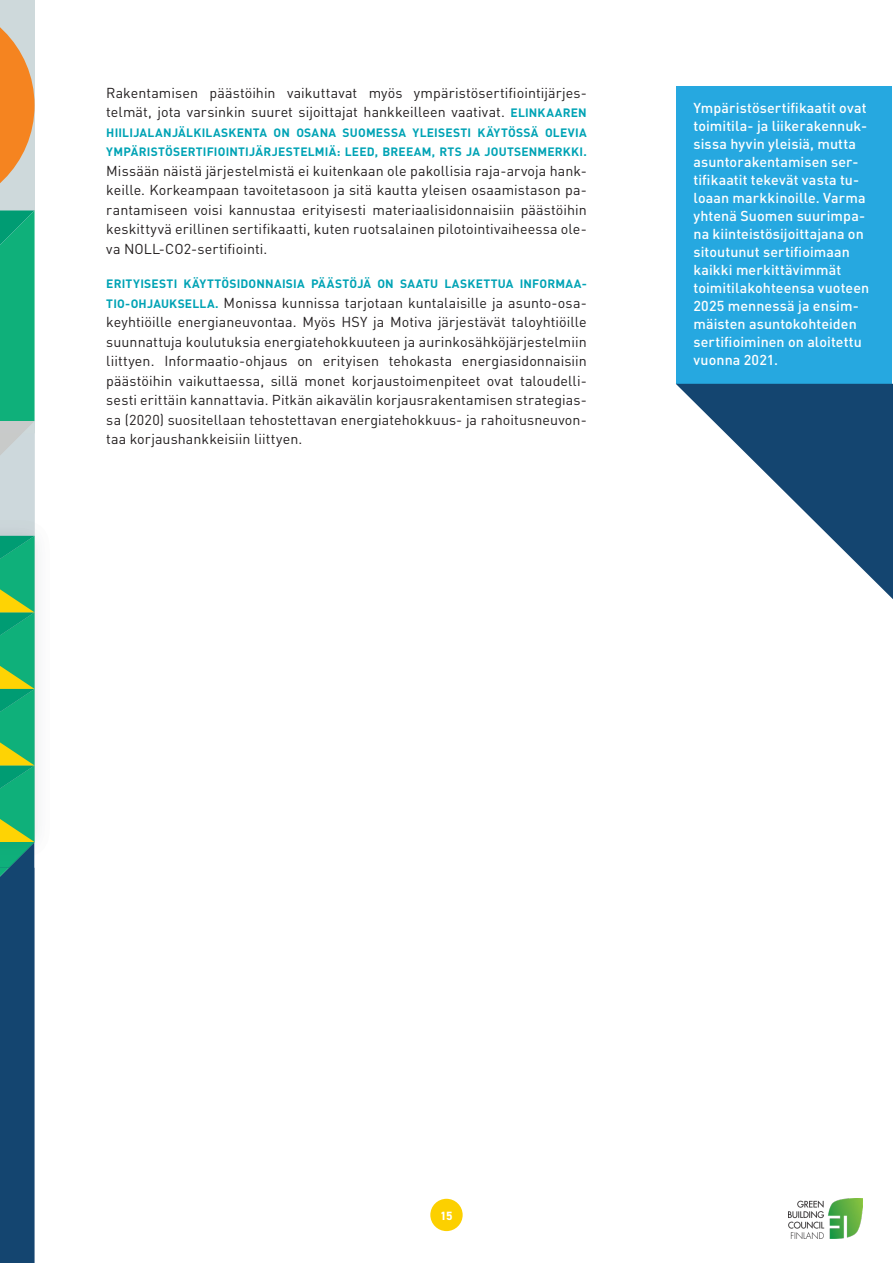
<style>
.page{position:relative;width:893px;height:1263px;background:#fff}
.page>*{position:absolute;margin:0;border:0;box-sizing:border-box;transform-origin:0 0}
.LEIPIS{font:14.25px/19.5px "DIN";letter-spacing:.005em;color:#231f20;text-align:justify}
.NOSTO_VALK{font:500 14.25px/18px "DIN";letter-spacing:.005em;color:#fff}
.LEIPIS-2{font:700 12px/19.5px "DIN";letter-spacing:.02em;color:#00a3b5}
.t1{font:700 12px "DIN2014";color:#fff}
.s1{font-weight:700;font-size:12px;color:#00a3b5}
</style>
<div class="page">
<div style="left:430px;top:1199px;width:33px;height:32px;background:#fcd000;border-radius:50%"></div>
<svg style="left:0;top:0;width:35px;height:1263px;background:#4f927c"></svg>
<img style="left:788px;top:1198px;width:74px;height:40px">
<div style="left:676px;top:86px;width:216px;height:298px;background:#26a8e0"></div>
<svg style="left:676px;top:384px;width:217px;height:215px"></svg>
<p class="LEIPIS" style="left:106px;top:83px;width:482px">Rakentamisen päästöihin vaikuttavat myös ympäristösertifiointijärjes&shy;telmät, jota varsinkin suuret sijoittajat hankkeilleen vaativat. <span class="s1">ELINKAAREN</span></p>
<p class="LEIPIS-2" style="left:106px;top:122px;width:482px">HIILIJALANJÄLKILASKENTA ON OSANA SUOMESSA YLEISESTI KÄYTÖSSÄ OLEVIA<br>YMPÄRISTÖSERTIFIOINTIJÄRJESTELMIÄ: LEED, BREEAM, RTS JA JOUTSENMERKKI.</p>
<p class="LEIPIS" style="left:106px;top:161px;width:482px">Missään näistä järjestelmistä ei kuitenkaan ole pakollisia raja-arvoja hank&shy;keille. Korkeampaan tavoitetasoon ja sitä kautta yleisen osaamistason pa&shy;rantamiseen voisi kannustaa erityisesti materiaalisidonnaisiin päästöihin keskittyvä erillinen sertifikaatti, kuten ruotsalainen pilotointivaiheessa ole&shy;va NOLL-CO2-sertifiointi.</p>
<p class="LEIPIS-2" style="left:106px;top:273px;width:482px">ERITYISESTI KÄYTTÖSIDONNAISIA PÄÄSTÖJÄ ON SAATU LASKETTUA INFORMAA-</p>
<p class="LEIPIS" style="left:106px;top:292px;width:482px"><span class="s1">TIO-OHJAUKSELLA.</span> Monissa kunnissa tarjotaan kuntalaisille ja asunto-osa&shy;keyhtiöille energianeuvontaa. Myös HSY ja Motiva järjestävät taloyhtiöille suunnattuja koulutuksia energiatehokkuuteen ja aurinkosähköjärjestelmiin liittyen. Informaatio-ohjaus on erityisen tehokasta energiasidonnaisiin päästöihin vaikuttaessa, sillä monet korjaustoimenpiteet ovat taloudelli&shy;sesti erittäin kannattavia. Pitkän aikavälin korjausrakentamisen strategias&shy;sa (2020) suositellaan tehostettavan energiatehokkuus- ja rahoitusneuvon&shy;taa korjaushankkeisiin liittyen.</p>
<p class="NOSTO_VALK" style="left:693px;top:98px;width:177px">Ympäristösertifikaatit ovat toimitila- ja liikerakennuk&shy;sissa hyvin yleisiä, mutta asuntorakentamisen ser&shy;tifikaatit tekevät vasta tu&shy;loaan markkinoille. Varma yhtenä Suomen suurimpa&shy;na kiinteistösijoittajana on sitoutunut sertifioimaan kaikki merkittävimmät toimitilakohteensa vuoteen<br>2025 mennessä ja ensim&shy;mäisten asuntokohteiden sertifioiminen on aloitettu vuonna 2021.</p>
<p class="t1" style="left:440px;top:1208px;width:14px">15</p>
</div>
